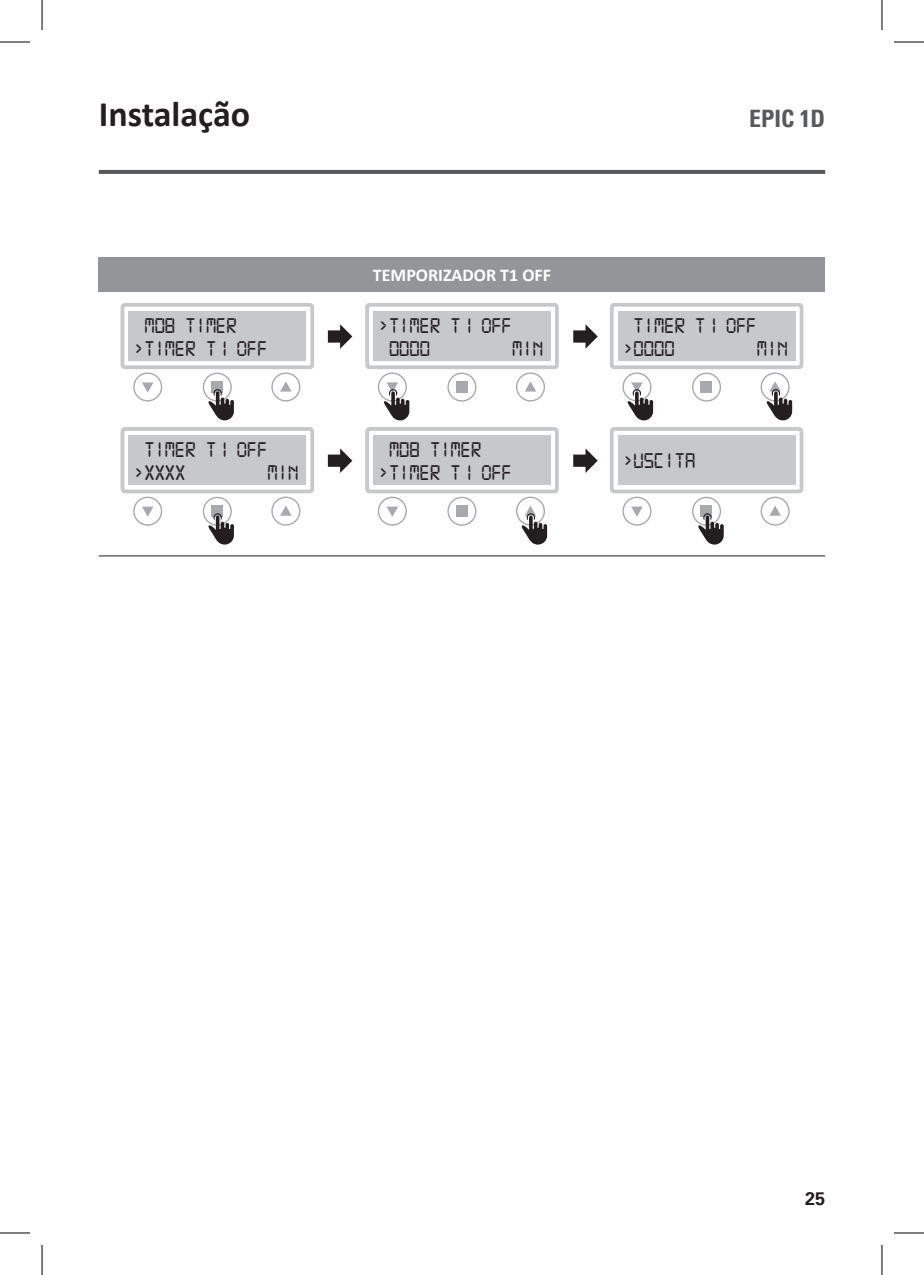
<style>
.page{position:relative;width:924px;height:1275px;background:#fff}
.page>*{position:absolute;margin:0;border:0;box-sizing:border-box;transform-origin:0 0}
.t1{font:700 36px "Calibri";color:#231f20}
.t2{font:700 condensed 24px "Univers";color:#57585a}
.t3{font:22.6px "Digital 7 Mono";color:#231f20}
.t4{font:700 18px "Calibri";color:#fff}
.t5{font:700 18px "Univers";color:#231f20}
</style>
<div class="page">
<hr style="left:99px;top:170px;width:725px;height:4px;background:#57585a">
<div style="left:99px;top:257px;width:725px;height:34px;background:#939598"></div>
<hr style="left:99px;top:555px;width:725px;height:1px;background:#231f20">
<div style="left:120px;top:427px;width:194px;height:66px;border:4px solid #c7c8ca;border-radius:4px"></div>
<div style="left:211px;top:506px;width:11px;height:11px;background:#a8a9ad"></div>
<div style="left:203px;top:497px;width:29px;height:29px;border:1px solid #a8a9ad;border-radius:50%"></div>
<div style="left:129px;top:435px;width:177px;height:50px;background:#c7c8ca"></div>
<svg style="left:142px;top:506px;width:11px;height:11px"></svg>
<div style="left:133px;top:496px;width:29px;height:30px;border:1px solid #a8a9ad;border-radius:50%"></div>
<svg style="left:280px;top:506px;width:11px;height:10px"></svg>
<div style="left:271px;top:496px;width:29px;height:30px;border:1px solid #a8a9ad;border-radius:50%"></div>
<div style="left:365px;top:427px;width:193px;height:66px;border:4px solid #c7c8ca;border-radius:4px"></div>
<div style="left:456px;top:506px;width:11px;height:11px;background:#a8a9ad"></div>
<div style="left:447px;top:497px;width:29px;height:29px;border:1px solid #a8a9ad;border-radius:50%"></div>
<div style="left:373px;top:435px;width:177px;height:50px;background:#c7c8ca"></div>
<svg style="left:386px;top:506px;width:12px;height:11px"></svg>
<div style="left:377px;top:496px;width:29px;height:30px;border:1px solid #a8a9ad;border-radius:50%"></div>
<div style="left:515px;top:496px;width:29px;height:30px;border:1px solid #a8a9ad;border-radius:50%"></div>
<div style="left:609px;top:427px;width:194px;height:66px;border:4px solid #c7c8ca;border-radius:4px"></div>
<div style="left:700px;top:506px;width:11px;height:11px;background:#a8a9ad"></div>
<div style="left:691px;top:497px;width:29px;height:29px;border:1px solid #a8a9ad;border-radius:50%"></div>
<div style="left:617px;top:435px;width:177px;height:50px;background:#c7c8ca"></div>
<svg style="left:631px;top:506px;width:11px;height:11px"></svg>
<div style="left:622px;top:496px;width:29px;height:30px;border:1px solid #a8a9ad;border-radius:50%"></div>
<svg style="left:769px;top:506px;width:11px;height:10px"></svg>
<div style="left:760px;top:496px;width:29px;height:30px;border:1px solid #a8a9ad;border-radius:50%"></div>
<svg style="left:207px;top:513px;width:27px;height:31px"></svg>
<svg style="left:328px;top:448px;width:24px;height:25px"></svg>
<svg style="left:573px;top:448px;width:24px;height:25px"></svg>
<svg style="left:520px;top:505px;width:27px;height:39px"></svg>
<svg style="left:697px;top:513px;width:26px;height:31px"></svg>
<div style="left:120px;top:303px;width:194px;height:66px;border:4px solid #c7c8ca;border-radius:4px"></div>
<div style="left:211px;top:381px;width:11px;height:12px;background:#a8a9ad"></div>
<div style="left:203px;top:372px;width:29px;height:29px;border:1px solid #a8a9ad;border-radius:50%"></div>
<div style="left:129px;top:311px;width:177px;height:50px;background:#c7c8ca"></div>
<svg style="left:142px;top:382px;width:11px;height:10px"></svg>
<div style="left:133px;top:372px;width:29px;height:29px;border:1px solid #a8a9ad;border-radius:50%"></div>
<svg style="left:280px;top:381px;width:11px;height:10px"></svg>
<div style="left:271px;top:372px;width:29px;height:29px;border:1px solid #a8a9ad;border-radius:50%"></div>
<div style="left:365px;top:303px;width:193px;height:66px;border:4px solid #c7c8ca;border-radius:4px"></div>
<div style="left:456px;top:381px;width:11px;height:12px;background:#a8a9ad"></div>
<div style="left:447px;top:372px;width:29px;height:29px;border:1px solid #a8a9ad;border-radius:50%"></div>
<div style="left:373px;top:311px;width:177px;height:50px;background:#c7c8ca"></div>
<div style="left:377px;top:372px;width:29px;height:29px;border:1px solid #a8a9ad;border-radius:50%"></div>
<svg style="left:525px;top:381px;width:11px;height:10px"></svg>
<div style="left:515px;top:372px;width:29px;height:29px;border:1px solid #a8a9ad;border-radius:50%"></div>
<div style="left:609px;top:303px;width:194px;height:66px;border:4px solid #c7c8ca;border-radius:4px"></div>
<div style="left:700px;top:381px;width:11px;height:12px;background:#a8a9ad"></div>
<div style="left:691px;top:372px;width:29px;height:29px;border:1px solid #a8a9ad;border-radius:50%"></div>
<div style="left:617px;top:311px;width:177px;height:50px;background:#c7c8ca"></div>
<div style="left:622px;top:372px;width:29px;height:29px;border:1px solid #a8a9ad;border-radius:50%"></div>
<div style="left:760px;top:372px;width:29px;height:29px;border:1px solid #a8a9ad;border-radius:50%"></div>
<svg style="left:207px;top:389px;width:27px;height:31px"></svg>
<svg style="left:328px;top:324px;width:24px;height:25px"></svg>
<svg style="left:573px;top:324px;width:24px;height:25px"></svg>
<svg style="left:382px;top:382px;width:27px;height:38px"></svg>
<svg style="left:626px;top:382px;width:26px;height:38px"></svg>
<svg style="left:765px;top:381px;width:26px;height:39px"></svg>
<hr style="left:0;top:42px;width:30px;height:1px;background:#000">
<hr style="left:893px;top:42px;width:30px;height:1px;background:#000">
<hr style="left:0;top:1232px;width:30px;height:1px;background:#000">
<hr style="left:893px;top:1232px;width:30px;height:1px;background:#000">
<hr style="left:42px;top:0;width:1px;height:30px;background:#000">
<hr style="left:42px;top:1245px;width:1px;height:30px;background:#000">
<hr style="left:881px;top:0;width:1px;height:30px;background:#000">
<hr style="left:881px;top:1245px;width:1px;height:30px;background:#000">
<p class="t1" style="left:99px;top:88px;width:153px">Instalação</p>
<p class="t2" style="left:748px;top:105px;width:78px">EPIC 1D</p>
<p class="t3" style="left:144px;top:316px;width:94px">M08 TIMER</p>
<p class="t3" style="left:134px;top:338px;width:135px">&gt;TIMER T1 OFF</p>
<p class="t3" style="left:144px;top:440px;width:125px">TIMER T1 OFF</p>
<p class="t3" style="left:134px;top:462px;width:53px">&gt;XXXX</p>
<p class="t3" style="left:267px;top:462px;width:32px">MIN</p>
<p class="t4" style="left:373px;top:262px;width:180px">TEMPORIZADOR T1 OFF</p>
<p class="t3" style="left:378px;top:316px;width:135px">&gt;TIMER T1 OFF</p>
<p class="t3" style="left:389px;top:338px;width:43px">0000</p>
<p class="t3" style="left:512px;top:338px;width:32px">MIN</p>
<p class="t3" style="left:389px;top:440px;width:94px">M08 TIMER</p>
<p class="t3" style="left:378px;top:462px;width:135px">&gt;TIMER T1 OFF</p>
<p class="t3" style="left:633px;top:316px;width:125px">TIMER T1 OFF</p>
<p class="t3" style="left:623px;top:338px;width:53px">&gt;0000</p>
<p class="t3" style="left:756px;top:338px;width:32px">MIN</p>
<p class="t3" style="left:623px;top:451px;width:73px">&gt;USCITA</p>
<p class="t5" style="left:804px;top:1188px;width:22px">25</p>
</div>
